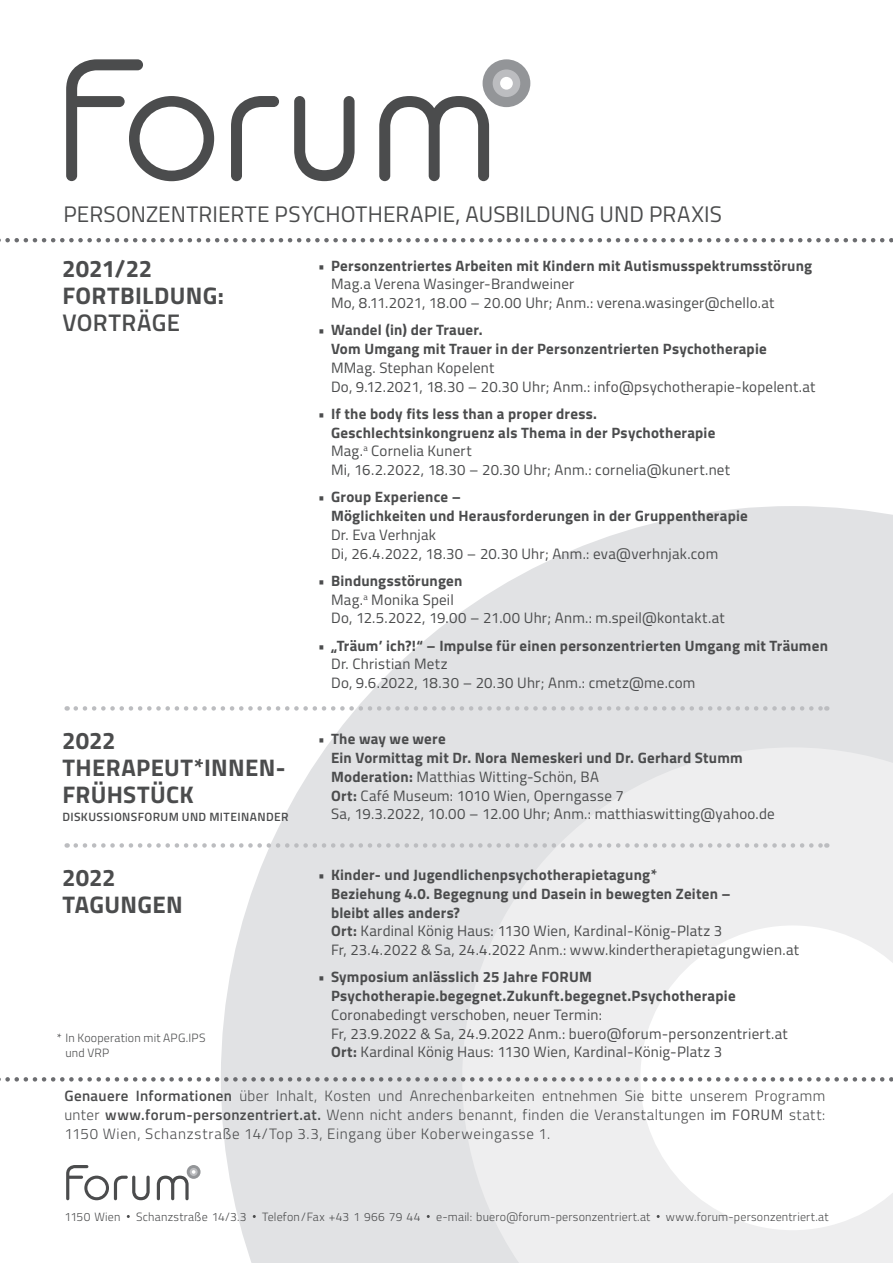
<style>
.page{position:relative;width:893px;height:1263px;background:#fff}
.page>*{position:absolute;margin:0;border:0;box-sizing:border-box;transform-origin:0 0}
.t1{font:700 24px/27px "Titillium Web";letter-spacing:.015em;color:#4b4c4d}
.t2{font:600 24px "Titillium Web";letter-spacing:.015em;color:#4b4c4d}
.t3{font:22.5px "Titillium Web";letter-spacing:.005em;color:#4b4c4d}
.t4{font:700 15px/18.8px "Titillium Web";letter-spacing:.015em;color:#4b4c4d}
.t5{font:15px/18.8px "Titillium Web";letter-spacing:.015em;color:#4b4c4d}
.t6{font:300 15px/18.8px "Titillium Web";letter-spacing:.045em;color:#4b4c4d;text-align:justify}
.t7{font:300 12px/15px "Titillium Web";letter-spacing:.015em;color:#4b4c4d}
.t8{font:600 12px "Titillium Web";letter-spacing:.03em;color:#4b4c4d}
.s1{font-weight:400}
.s2{font-weight:700}
.s3{font-weight:600}
</style>
<div class="page">
<svg style="left:221px;top:506px;width:672px;height:757px;fill:#e1e2e4"></svg>
<svg style="left:462px;top:747px;width:431px;height:516px;background:#ebebec"></svg>
<svg style="left:640px;top:925px;width:253px;height:305px"></svg>
<svg style="left:0;top:1077px;width:893px;height:4px"></svg>
<svg style="left:0;top:238px;width:893px;height:4px"></svg>
<div style="left:483px;top:59px;width:47px;height:48px;background:#939598;border-radius:50%"></div>
<div style="left:493px;top:69px;width:27px;height:28px;background:#bcbdc0;border-radius:50%"></div>
<div style="left:500px;top:77px;width:13px;height:13px;background:#fff;border-radius:50%"></div>
<svg style="left:231px;top:96px;width:48px;height:85px"></svg>
<svg style="left:294px;top:96px;width:61px;height:85px"></svg>
<svg style="left:379px;top:96px;width:110px;height:85px"></svg>
<svg style="left:66px;top:59px;width:148px;height:122px"></svg>
<div style="left:187px;top:1165px;width:14px;height:14px;background:#939598;border-radius:50%"></div>
<svg style="left:190px;top:1168px;width:8px;height:8px"></svg>
<svg style="left:157px;top:1170px;width:38px;height:30px"></svg>
<svg style="left:66px;top:1165px;width:84px;height:35px"></svg>
<svg style="left:76px;top:706px;width:751px;height:5px"></svg>
<svg style="left:76px;top:843px;width:751px;height:5px;background:#dcddde"></svg>
<h2 class="t3" style="left:63px;top:206px;width:660px">PERSONZENTRIERTE PSYCHOTHERAPIE, AUSBILDUNG UND PRAXIS</h2>
<h1 class="t1" style="left:62px;top:257px;width:163px">2021/22<br>FORTBILDUNG:</h1>
<h1 class="t2" style="left:62px;top:314px;width:119px">VORTRÄGE</h1>
<p class="t4" style="left:318px;top:258px;width:495px">• Personzentriertes Arbeiten mit Kindern mit Autismusspektrumsstörung</p>
<p class="t5" style="left:331px;top:276px;width:445px">Mag.a Verena Wasinger-Brandweiner<br>Mo, 8.11.2021, 18.00 – 20.00 Uhr; Anm.: verena.wasinger@chello.at</p>
<p class="t4" style="left:331px;top:322px;width:437px;text-indent:-13px">• Wandel (in) der Trauer.<br>Vom Umgang mit Trauer in der Personzentrierten Psychotherapie</p>
<p class="t5" style="left:331px;top:360px;width:486px">MMag. Stephan Kopelent<br>Do, 9.12.2021, 18.30 – 20.30 Uhr; Anm.: info@psychotherapie-kopelent.at</p>
<p class="t4" style="left:331px;top:406px;width:401px;text-indent:-13px">• If the body fits less than a proper dress.<br>Geschlechtsinkongruenz als Thema in der Psychotherapie <span class="s1">Mag.</span><sup>a</sup> <span class="s1">Cornelia Kunert<br>Mi, 16.2.2022, 18.30 – 20.30 Uhr; Anm.: cornelia@kunert.net</span></p>
<p class="t4" style="left:331px;top:489px;width:418px;text-indent:-13px">• Group Experience –<br>Möglichkeiten und Herausforderungen in der Gruppentherapie</p>
<p class="t5" style="left:331px;top:527px;width:389px">Dr. Eva Verhnjak<br>Di, 26.4.2022, 18.30 – 20.30 Uhr; Anm.: eva@verhnjak.com</p>
<p class="t5" style="left:331px;top:573px;width:395px;text-indent:-13px"><span class="s2">• Bindungsstörungen<br></span>Mag.<sup>a</sup> Monika Speil<br>Do, 12.5.2022, 19.00 – 21.00 Uhr; Anm.: m.speil@kontakt.at</p>
<p class="t4" style="left:318px;top:638px;width:511px">• „Träum’ ich?!“ – Impulse für einen personzentrierten Umgang mit Träumen</p>
<p class="t5" style="left:331px;top:656px;width:366px">Dr. Christian Metz<br>Do, 9.6.2022, 18.30 – 20.30 Uhr; Anm.: cmetz@me.com</p>
<h1 class="t1" style="left:62px;top:730px;width:225px">2022<br>THERAPEUT*INNEN-<br>FRÜHSTÜCK</h1>
<p class="t8" style="left:62px;top:813px;width:228px">DISKUSSIONSFORUM UND MITEINANDER</p>
<p class="t5" style="left:331px;top:731px;width:445px;text-indent:-13px"><span class="s2">• The way we were<br>Ein Vormittag mit Dr. Nora Nemeskeri und Dr. Gerhard Stumm Moderation:</span> Matthias Witting-Schön, BA<br><span class="s2">Ort:</span> Café Museum: 1010 Wien, Operngasse 7<br>Sa, 19.3.2022, 10.00 – 12.00 Uhr; Anm.: matthiaswitting@yahoo.de</p>
<h1 class="t1" style="left:62px;top:867px;width:122px">2022<br>TAGUNGEN</h1>
<p class="t4" style="left:331px;top:867px;width:469px;text-indent:-13px">• Kinder- und Jugendlichenpsychotherapietagung*<br>Beziehung 4.0. Begegnung und Dasein in bewegten Zeiten –<br>bleibt alles anders?<br>Ort: <span class="s1">Kardinal König Haus: 1130 Wien, Kardinal-König-Platz 3<br>Fr, 23.4.2022 &amp; Sa, 24.4.2022 Anm.: www.kindertherapietagungwien.at</span></p>
<p class="t4" style="left:331px;top:969px;width:406px;text-indent:-13px">• Symposium anlässlich 25 Jahre FORUM<br>Psychotherapie.begegnet.Zukunft.begegnet.Psychotherapie</p>
<p class="t5" style="left:331px;top:1007px;width:458px">Coronabedingt verschoben, neuer Termin:<br>Fr, 23.9.2022 &amp; Sa, 24.9.2022 Anm.: buero@forum-personzentriert.at<br><span class="s2">Ort:</span> Kardinal König Haus: 1130 Wien, Kardinal-König-Platz 3</p>
<p class="t7" style="left:65px;top:1032px;width:142px;text-indent:-9px">* In Kooperation mit APG.IPS und VRP</p>
<p class="t6" style="left:64px;top:1088px;width:762px"><span class="s3">Genauere Informationen</span> über Inhalt, Kosten und Anrechenbarkeiten entnehmen Sie bitte unserem Programm unter <span class="s3">www.forum-personzentriert.at.</span> Wenn nicht anders benannt, finden die Veranstaltungen <span class="s1">im FORUM</span> statt:<br>1150 Wien, Schanzstraße 14/Top 3.3, Eingang über Koberweingasse 1.</p>
<p class="t7" style="left:64px;top:1210px;width:58px">1150 Wien</p>
<p class="t7" style="left:136px;top:1210px;width:112px">Schanzstraße 14/3.3</p>
<p class="t7" style="left:262px;top:1210px;width:160px">Telefon/Fax +43 1 966 79 44</p>
<p class="t7" style="left:436px;top:1210px;width:216px">e-mail: buero@forum-personzentriert.at</p>
<p class="t7" style="left:666px;top:1210px;width:164px">www.forum-personzentriert.at</p>
</div>
